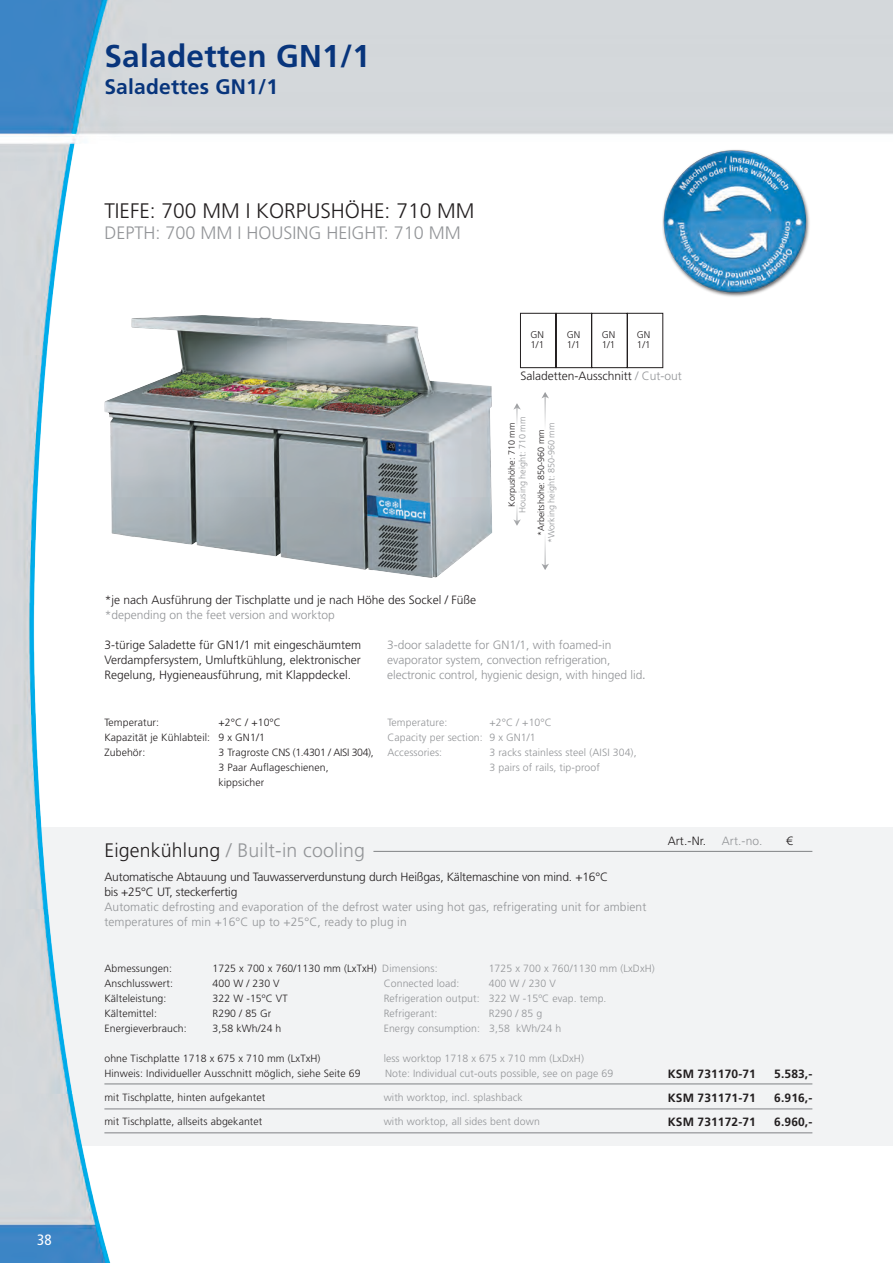
<style>
.page{position:relative;width:893px;height:1263px;background:#fff}
.page>*{position:absolute;margin:0;border:0;box-sizing:border-box;transform-origin:0 0}
.t1{font:700 31.5px "Frutiger LT Std";letter-spacing:.01em;color:#08357c}
.t2{font:300 21px "Frutiger LT Std";color:#231f20}
.t3{font:700 21px "Frutiger LT Std";letter-spacing:.01em;color:#08357c}
.t4{font:300 19.5px "Frutiger LT Std";letter-spacing:.01em;color:#939598}
.t5{font:300 18px "Frutiger LT Std";color:#939598}
.t6{font:condensed 15px "Frutiger LT Std";color:#fff}
.t7{font:300 12px/15px "Frutiger LT Std";color:#231f20}
.t8{font:300 12px/15px "Frutiger LT Std";color:#939598}
.t9{font:700 12px "Frutiger LT Std";letter-spacing:.01em;color:#231f20}
.t10{font:300 10.5px/15px "Frutiger LT Std";letter-spacing:.01em;color:#231f20}
.t11{font:300 10.5px/15px "Frutiger LT Std";letter-spacing:.01em;color:#939598}
.t12{font:300 9.75px/10.5px "Frutiger LT Std";color:#231f20}
.t13{font:300 9px/10.5px "Frutiger LT Std";color:#939598;text-align:center}
.s1{color:#939598}
.s2{color:#231f20}
.s3{font-weight:400;font-stretch:condensed}
</style>
<div class="page">
<img style="left:0;top:0;width:892px;height:1262px">
<svg style="left:541px;top:392px;width:8px;height:41px"></svg>
<svg style="left:541px;top:529px;width:8px;height:41px"></svg>
<svg style="left:513px;top:403px;width:8px;height:26px"></svg>
<svg style="left:513px;top:499px;width:8px;height:26px"></svg>
<svg style="left:520px;top:313px;width:143px;height:55px"></svg>
<img style="left:104px;top:315px;width:388px;height:284px">
<img style="left:662px;top:149px;width:150px;height:150px">
<hr style="left:373px;top:851px;width:439px;height:1px;background:#808285">
<hr style="left:104px;top:1108px;width:708px;height:1px;background:#808285">
<hr style="left:104px;top:1132px;width:708px;height:1px;background:#808285">
<hr style="left:104px;top:1083px;width:708px;height:1px;background:#808285">
<p class="t6" style="left:37px;top:1230px;width:16px">38</p>
<p class="t1" style="left:104px;top:38px;width:267px">Saladetten GN1/1</p>
<p class="t3" style="left:104px;top:75px;width:175px">Saladettes GN1/1</p>
<p class="t2" style="left:104px;top:199px;width:371px">TIEFE: 700 MM I KORPUSHÖHE: 710 MM</p>
<p class="t5" style="left:104px;top:222px;width:358px">DEPTH: 700 MM I HOUSING HEIGHT: 710 MM</p>
<p class="t7" style="left:105px;top:592px;width:373px">*je nach Ausführung der Tischplatte und je nach Höhe des Sockel / Füße</p>
<p class="t8" style="left:105px;top:607px;width:232px">*depending on the feet version and worktop</p>
<p class="t12" style="left:530px;top:329px;width:15px">GN<br>1/1</p>
<p class="t12" style="left:566px;top:329px;width:15px">GN<br>1/1</p>
<p class="t12" style="left:601px;top:329px;width:15px">GN<br>1/1</p>
<p class="t12" style="left:637px;top:329px;width:15px">GN<br>1/1</p>
<p class="t7" style="left:520px;top:369px;width:163px">Saladetten-Ausschnitt <span class="s1">/ Cut-out</span></p>
<p class="t13" style="left:506px;top:513px;width:98px;rotate:-90deg"><span class="s2">Korpushöhe: 710 mm<br></span>Housing height: 710 mm</p>
<p class="t13" style="left:535px;top:543px;width:122px;rotate:-90deg"><span class="s2">*Arbeitshöhe: 850-960 mm </span>*Working height: 850-960 mm</p>
<p class="t7" style="left:104px;top:637px;width:258px">3-türige Saladette für GN1/1 mit eingeschäumtem</p>
<p class="t7" style="left:104px;top:652px;width:258px">Verdampfersystem, Umluftkühlung, elektronischer</p>
<p class="t7" style="left:104px;top:667px;width:248px">Regelung, Hygieneausführung, mit Klappdeckel.</p>
<p class="t8" style="left:387px;top:637px;width:260px">3-door saladette for GN1/1, with foamed-in evaporator system, convection refrigeration, electronic control, hygienic design, with hinged lid<span class="s3">.</span></p>
<p class="t10" style="left:104px;top:715px;width:56px">Temperatur:</p>
<p class="t10" style="left:218px;top:715px;width:64px">+2°C / +10°C</p>
<p class="t10" style="left:104px;top:730px;width:162px">Kapazität je Kühlabteil: 9 x GN1/1</p>
<p class="t10" style="left:104px;top:745px;width:43px">Zubehör:</p>
<p class="t10" style="left:218px;top:745px;width:157px">3 Tragroste CNS (1.4301 / AISI 304),<br>3 Paar Auflageschienen, kippsicher</p>
<p class="t11" style="left:387px;top:715px;width:61px">Temperature:</p>
<p class="t11" style="left:489px;top:715px;width:64px">+2°C / +10°C</p>
<p class="t11" style="left:387px;top:730px;width:150px">Capacity per section: 9 x GN1/1</p>
<p class="t11" style="left:387px;top:745px;width:56px">Accessories:</p>
<p class="t11" style="left:489px;top:745px;width:149px">3 racks stainless steel (AISI 304),<br>3 pairs of rails, tip-proof</p>
<p class="t4" style="left:104px;top:839px;width:262px"><span class="s2">Eigenkühlung</span> / Built-in cooling</p>
<p class="t7" style="left:104px;top:869px;width:505px">Automatische Abtauung und Tauwasserverdunstung durch Heißgas, Kältemaschine von mind. +16°C bis +25°C UT, steckerfertig</p>
<p class="t8" style="left:104px;top:899px;width:543px">Automatic defrosting and evaporation of the defrost water using hot gas, refrigerating unit for ambient</p>
<p class="t8" style="left:104px;top:914px;width:304px">temperatures of min +16°C up to +25°C, ready to plug in</p>
<p class="t10" style="left:104px;top:961px;width:69px">Abmessungen:</p>
<p class="t10" style="left:212px;top:961px;width:227px">1725 x 700 x 760/1130 mm (LxTxH) <span class="s1">Dimensions:</span></p>
<p class="t11" style="left:488px;top:961px;width:168px">1725 x 700 x 760/1130 mm (LxDxH)</p>
<p class="t10" style="left:104px;top:976px;width:70px">Anschlusswert:</p>
<p class="t10" style="left:212px;top:976px;width:69px">400 W / 230 V</p>
<p class="t11" style="left:383px;top:976px;width:77px">Connected load:</p>
<p class="t11" style="left:488px;top:976px;width:69px">400 W / 230 V</p>
<p class="t10" style="left:104px;top:991px;width:64px">Kälteleistung:</p>
<p class="t10" style="left:212px;top:991px;width:77px">322 W -15ºC VT</p>
<p class="t11" style="left:383px;top:991px;width:224px">Refrigeration output: 322 W -15ºC evap. temp.</p>
<p class="t10" style="left:104px;top:1006px;width:54px">Kältemittel:</p>
<p class="t10" style="left:212px;top:1006px;width:60px">R290 / 85 Gr</p>
<p class="t11" style="left:383px;top:1006px;width:55px">Refrigerant:</p>
<p class="t11" style="left:488px;top:1006px;width:55px">R290 / 85 g</p>
<p class="t10" style="left:104px;top:1021px;width:84px">Energieverbrauch:</p>
<p class="t10" style="left:212px;top:1021px;width:70px">3,58 kWh/24 h</p>
<p class="t11" style="left:383px;top:1021px;width:179px">Energy consumption: 3,58 kWh/24 h</p>
<p class="t10" style="left:104px;top:1051px;width:217px">ohne Tischplatte 1718 x 675 x 710 mm (LxTxH)</p>
<p class="t11" style="left:383px;top:1051px;width:202px">less worktop 1718 x 675 x 710 mm (LxDxH)</p>
<p class="t10" style="left:104px;top:1066px;width:258px">Hinweis: Individueller Ausschnitt möglich, siehe Seite 69</p>
<p class="t11" style="left:385px;top:1066px;width:230px">Note: Individual cut-outs possible, see on page 69</p>
<p class="t10" style="left:104px;top:1090px;width:162px">mit Tischplatte, hinten aufgekantet</p>
<p class="t11" style="left:383px;top:1090px;width:140px">with worktop, incl. splashback</p>
<p class="t10" style="left:104px;top:1114px;width:159px">mit Tischplatte, allseits abgekantet</p>
<p class="t11" style="left:383px;top:1114px;width:158px">with worktop, all sides bent down</p>
<p class="t7" style="left:667px;top:834px;width:40px">Art.-Nr.</p>
<p class="t8" style="left:721px;top:834px;width:42px">Art.-no.</p>
<p class="t7" style="left:786px;top:834px;width:8px">€</p>
<p class="t9" style="left:667px;top:1066px;width:90px">KSM 731170-71</p>
<p class="t9" style="left:774px;top:1066px;width:40px">5.583,-</p>
<p class="t9" style="left:667px;top:1090px;width:90px">KSM 731171-71</p>
<p class="t9" style="left:774px;top:1090px;width:40px">6.916,-</p>
<p class="t9" style="left:667px;top:1115px;width:90px">KSM 731172-71</p>
<p class="t9" style="left:774px;top:1115px;width:40px">6.960,-</p>
</div>
